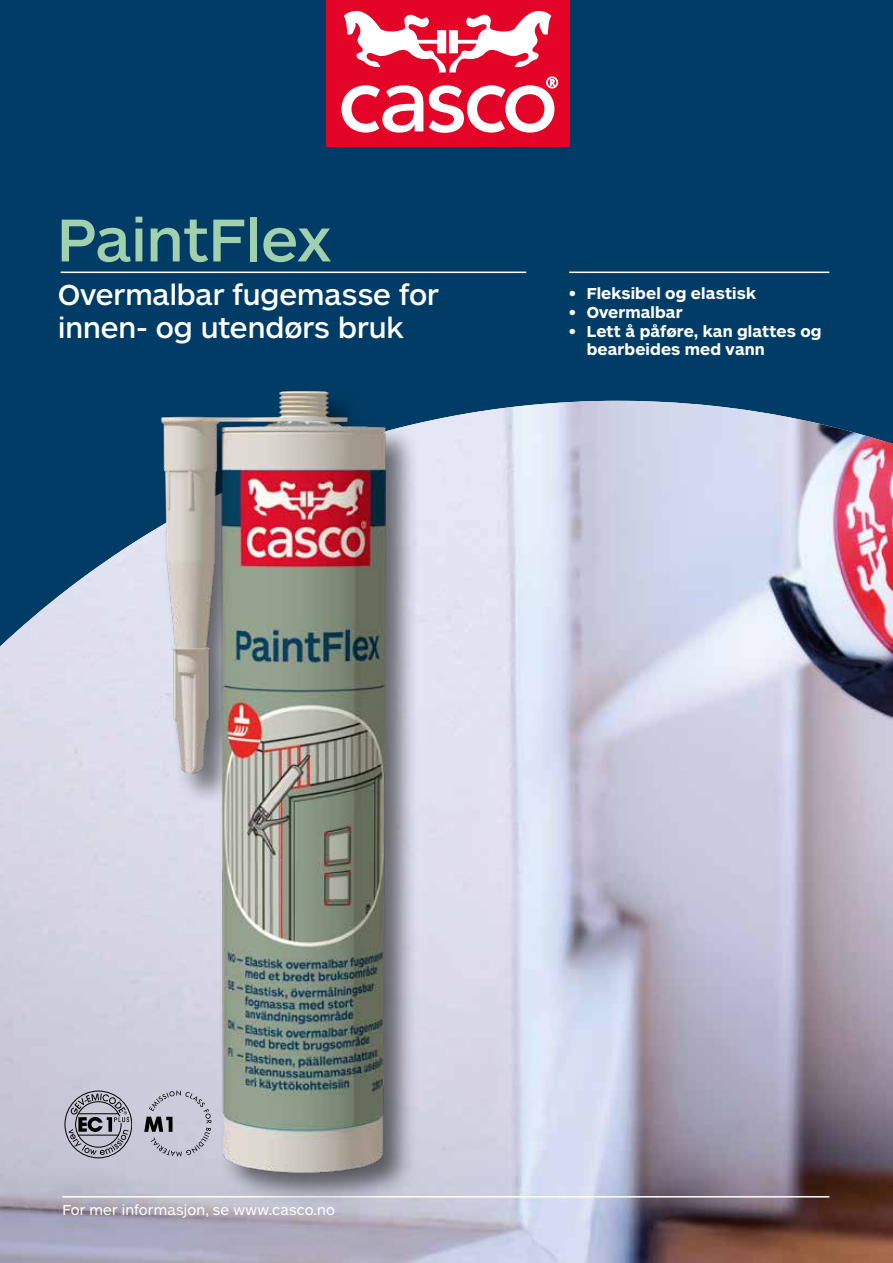
<style>
.page{position:relative;width:893px;height:1263px;background:#003c66}
.page>*{position:absolute;margin:0;border:0;box-sizing:border-box;transform-origin:0 0}
.t1{font:500 62.7px "ARS Maquette";color:#a0d0ad}
.t2{font:500 30px/33px "ARS Maquette";letter-spacing:-.005em;color:#fff}
.t3{font:700 16.5px/18.8px "ARS Maquette";letter-spacing:.005em;color:#fff}
.t4{font:15px "ARS Maquette";letter-spacing:.005em;color:#fff}
</style>
<div class="page">
<img style="left:0;top:401px;width:893px;height:862px">
<div style="left:326px;top:0;width:243px;height:146px;background:#e40428"></div>
<svg style="left:341px;top:11px;width:217px;height:122px"></svg>
<hr style="left:61px;top:272px;width:465px;height:1px;background:#fff">
<hr style="left:569px;top:272px;width:260px;height:1px;background:#fff">
<hr style="left:62px;top:1196px;width:767px;height:1px;background:#fff">
<div style="left:159px;top:388px;width:261px;height:818px;background:#000;opacity:.55"></div>
<img style="left:127px;top:388px;width:283px;height:789px">
<svg style="left:65px;top:1091px;width:67px;height:67px"></svg>
<svg style="left:144px;top:1090px;width:67px;height:67px"></svg>
<h1 class="t1" style="left:57px;top:208px;width:276px">PaintFlex</h1>
<h2 class="t2" style="left:58px;top:278px;width:382px">Overmalbar fugemasse for innen- og utendørs bruk</h2>
<p class="t3" style="left:569px;top:284px;width:189px">• Fleksibel og elastisk</p>
<p class="t3" style="left:569px;top:303px;width:115px">• Overmalbar</p>
<p class="t3" style="left:587px;top:322px;width:236px;text-indent:-18px">• Lett å påføre, kan glattes og bearbeides med vann</p>
<p class="t4" style="left:62px;top:1202px;width:274px">For mer informasjon, se www.casco.no</p>
</div>
